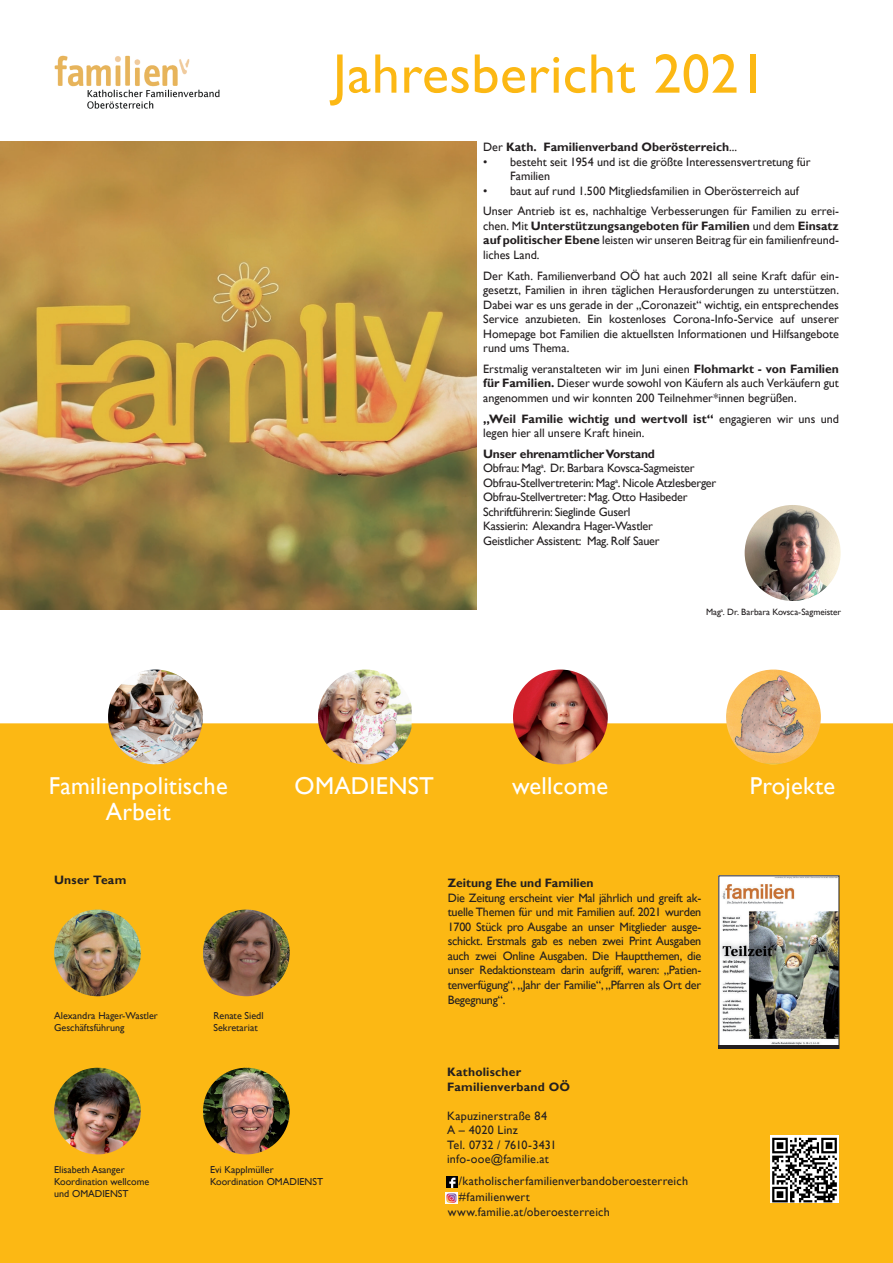
<style>
.page{position:relative;width:893px;height:1263px;background:#fff}
.page>*{position:absolute;margin:0;border:0;box-sizing:border-box;transform-origin:0 0}
.t1{font:55.95px "Gill Sans";letter-spacing:.01em;color:#fcb814}
.t2{font:24.45px/26.4px "Gill Sans";letter-spacing:.01em;color:#fff;text-align:center}
.t3{font:12.15px/14.5px "Gill Sans";letter-spacing:-.005em;color:#231f20}
.t4{font:12.15px/16.2px "Gill Sans";letter-spacing:.02em;color:#231f20}
.t5{font:12.15px/14.5px "Gill Sans";letter-spacing:.015em;color:#231f20}
.t6{font:700 12.15px "Gill Sans";color:#231f20}
.t7{font:700 12.15px/14.5px "Gill Sans";letter-spacing:.02em;color:#231f20}
.t8{font:10.05px/12px "Gill Sans";color:#231f20}
.t9{font:9.15px "Gill Sans";letter-spacing:-.005em;color:#231f20}
.s1{font-weight:400}
.s2{font-weight:700}
</style>
<div class="page">
<div style="left:0;top:723px;width:893px;height:540px;background:#fcb814"></div>
<img style="left:54px;top:55px;width:166px;height:54px">
<img style="left:0;top:142px;width:477px;height:467px">
<img style="left:721px;top:878px;width:116px;height:166px">
<div style="left:719px;top:876px;width:120px;height:173px;border:1px solid #231f20"></div>
<svg style="left:770px;top:1135px;width:69px;height:68px"></svg>
<svg style="left:772px;top:1138px;width:65px;height:64px"></svg>
<img style="left:54px;top:909px;width:87px;height:87px;border-radius:43px">
<img style="left:54px;top:1068px;width:87px;height:86px;border-radius:43px">
<img style="left:203px;top:909px;width:87px;height:87px;border-radius:43px">
<img style="left:203px;top:1068px;width:87px;height:86px;border-radius:43px">
<img style="left:318px;top:669px;width:94px;height:95px">
<img style="left:513px;top:669px;width:95px;height:95px;border-radius:47px">
<img style="left:726px;top:669px;width:95px;height:95px;border-radius:47px">
<img style="left:108px;top:669px;width:95px;height:95px;border-radius:47px">
<svg style="left:446px;top:1177px;width:11px;height:27px"></svg>
<img style="left:745px;top:505px;width:96px;height:96px;border-radius:48px">
<h1 class="t1" style="left:333px;top:41px;width:436px">Jahresbericht 2021</h1>
<p class="t6" style="left:483px;top:140px;width:255px"><span class="s1">Der</span> Kath. Familienverband Oberösterreich<span class="s1">...</span></p>
<p class="t3" style="left:510px;top:154px;width:302px;text-indent:-27px">• besteht seit 1954 und ist die größte Interessensvertretung für<br>Familien</p>
<p class="t3" style="left:483px;top:181px;width:357px;line-height:20.5px">• baut auf rund 1.500 Mitgliedsfamilien in Oberösterreich auf<br>Unser Antrieb ist es, nachhaltige Verbesserungen für Familien zu errei-</p>
<p class="t3" style="left:483px;top:219px;width:357px;text-align:justify">chen. Mit <span class="s2">Unterstützungsangeboten für Familien</span> und dem <span class="s2">Einsatz auf politischer Ebene</span> leisten wir unseren Beitrag für ein familienfreund&shy;liches Land.</p>
<p class="t3" style="left:483px;top:268px;width:357px;text-align:justify">Der Kath. Familienverband OÖ hat auch 2021 all seine Kraft dafür ein&shy;gesetzt, Familien in ihren täglichen Herausforderungen zu unterstützen.<br>Dabei war es uns gerade in der „Coronazeit“ wichtig, ein entsprechendes Service anzubieten. Ein kostenloses Corona-Info-Service auf unserer Homepage bot Familien die aktuellsten Informationen und Hilfsangebote rund ums Thema.</p>
<p class="t3" style="left:483px;top:362px;width:357px;text-align:justify">Erstmalig veranstalteten wir im Juni einen <span class="s2">Flohmarkt - von Familien für Familien.</span> Dieser wurde sowohl von Käufern als auch Verkäufern gut angenommen und wir konnten 200 Teilnehmer*innen begrüßen.</p>
<p class="t3" style="left:483px;top:411px;width:357px"><span class="s2">„Weil Familie wichtig und wertvoll ist“</span> engagieren wir uns und legen hier all unsere Kraft hinein.</p>
<p class="t3" style="left:483px;top:446px;width:235px"><span class="s2">Unser ehrenamtlicher Vorstand<br></span>Obfrau: Mag<sup>a</sup>. Dr. Barbara Kovsca-Sagmeister Obfrau-Stellvertreterin: Mag<sup>a</sup>. Nicole Atzlesberger Obfrau-Stellvertreter: Mag. Otto Hasibeder Schriftführerin: Sieglinde Guserl<br>Kassierin: Alexandra Hager-Wastler<br>Geistlicher Assistent: Mag. Rolf Sauer</p>
<p class="t9" style="left:706px;top:607px;width:136px">Mag<sup>a</sup>. Dr. Barbara Kovsca-Sagmeister</p>
<h2 class="t2" style="left:49px;top:773px;width:180px">Familienpolitische<br>Arbeit</h2>
<p class="t7" style="left:54px;top:873px;width:74px">Unser Team</p>
<p class="t8" style="left:54px;top:1010px;width:105px">Alexandra Hager-Wastler<br>Geschäftsführung</p>
<p class="t8" style="left:213px;top:1010px;width:52px">Renate Siedl<br>Sekretariat</p>
<h2 class="t2" style="left:295px;top:773px;width:141px">OMADIENST</h2>
<h2 class="t2" style="left:512px;top:773px;width:97px">wellcome</h2>
<h2 class="t2" style="left:750px;top:773px;width:87px">Projekte</h2>
<p class="t6" style="left:448px;top:876px;width:147px">Zeitung Ehe und Familien</p>
<p class="t3" style="left:448px;top:890px;width:255px;text-align:justify">Die Zeitung erscheint vier Mal jährlich und greift ak&shy;tuelle Themen für und mit Familien auf. 2021 wurden 1700 Stück pro Ausgabe an unser Mitglieder ausge&shy;schickt. Erstmals gab es neben zwei Print Ausgaben auch zwei Online Ausgaben. Die Hauptthemen, die unser Redaktionsteam darin aufgriff, waren: „Patien&shy;tenverfügung“, „Jahr der Familie“, „Pfarren als Ort der Begegnung“.</p>
<p class="t8" style="left:54px;top:1164px;width:97px">Elisabeth Asanger<br>Koordination wellcome und OMADIENST</p>
<p class="t8" style="left:210px;top:1164px;width:114px">Evi Kapplmüller<br>Koordination OMADIENST</p>
<p class="t7" style="left:447px;top:1065px;width:125px">Katholischer<br>Familienverband OÖ</p>
<p class="t5" style="left:447px;top:1109px;width:111px">Kapuzinerstraße 84<br>A – 4020 Linz<br>Tel. 0732 / 7610-3431 info-ooe@familie.at</p>
<p class="t4" style="left:459px;top:1173px;width:231px">/katholischerfamilienverbandoberoesterreich #familienwert</p>
<p class="t4" style="left:448px;top:1204px;width:163px">www.familie.at/oberoesterreich</p>
</div>
